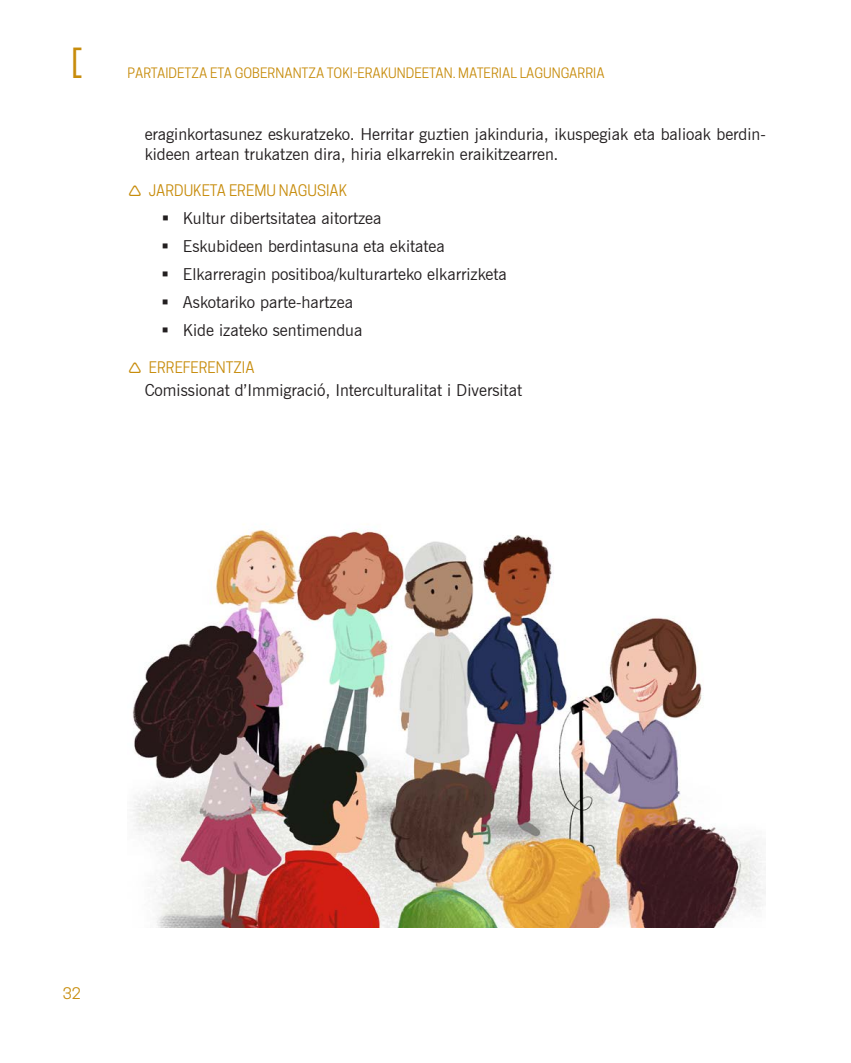
<style>
.page{position:relative;width:851px;height:1063px;background:#fff}
.page>*{position:absolute;margin:0;border:0;box-sizing:border-box;transform-origin:0 0}
.t1{font:39px "Cooper Hewitt";color:#c78c0c}
.t2{font:16.5px/28px "News Gothic BT";color:#231f20}
.t3{font:15px "Cooper Hewitt";color:#c78c0c}
.t4{font:13.5px "Cooper Hewitt";color:#c78c0c}
</style>
<div class="page">
<img style="left:132px;top:524px;width:633px;height:403px">
<h1 class="t1" style="left:71px;top:40px;width:14px">[</h1>
<p class="t4" style="left:128px;top:65px;width:478px">PARTAIDETZA ETA GOBERNANTZA TOKI-ERAKUNDEETAN. MATERIAL LAGUNGARRIA</p>
<p class="t2" style="left:145px;top:124px;width:622px;line-height:19.5px">eraginkortasunez eskuratzeko. Herritar guztien jakinduria, ikuspegiak eta balioak berdin&shy;kideen artean trukatzen dira, hiria elkarrekin eraikitzearren.</p>
<p class="t3" style="left:149px;top:182px;width:200px">JARDUKETA EREMU NAGUSIAK</p>
<p class="t2" style="left:183px;top:204px;width:325px">Kultur dibertsitatea aitortzea<br>Eskubideen berdintasuna eta ekitatea Elkarreragin positiboa/kulturarteko elkarrizketa Askotariko parte-hartzea<br>Kide izateko sentimendua</p>
<p class="t3" style="left:149px;top:358px;width:107px">ERREFERENTZIA</p>
<p class="t2" style="left:145px;top:376px;width:379px">Comissionat d’Immigració, Interculturalitat i Diversitat</p>
<p class="t3" style="left:63px;top:985px;width:19px">32</p>
</div>
